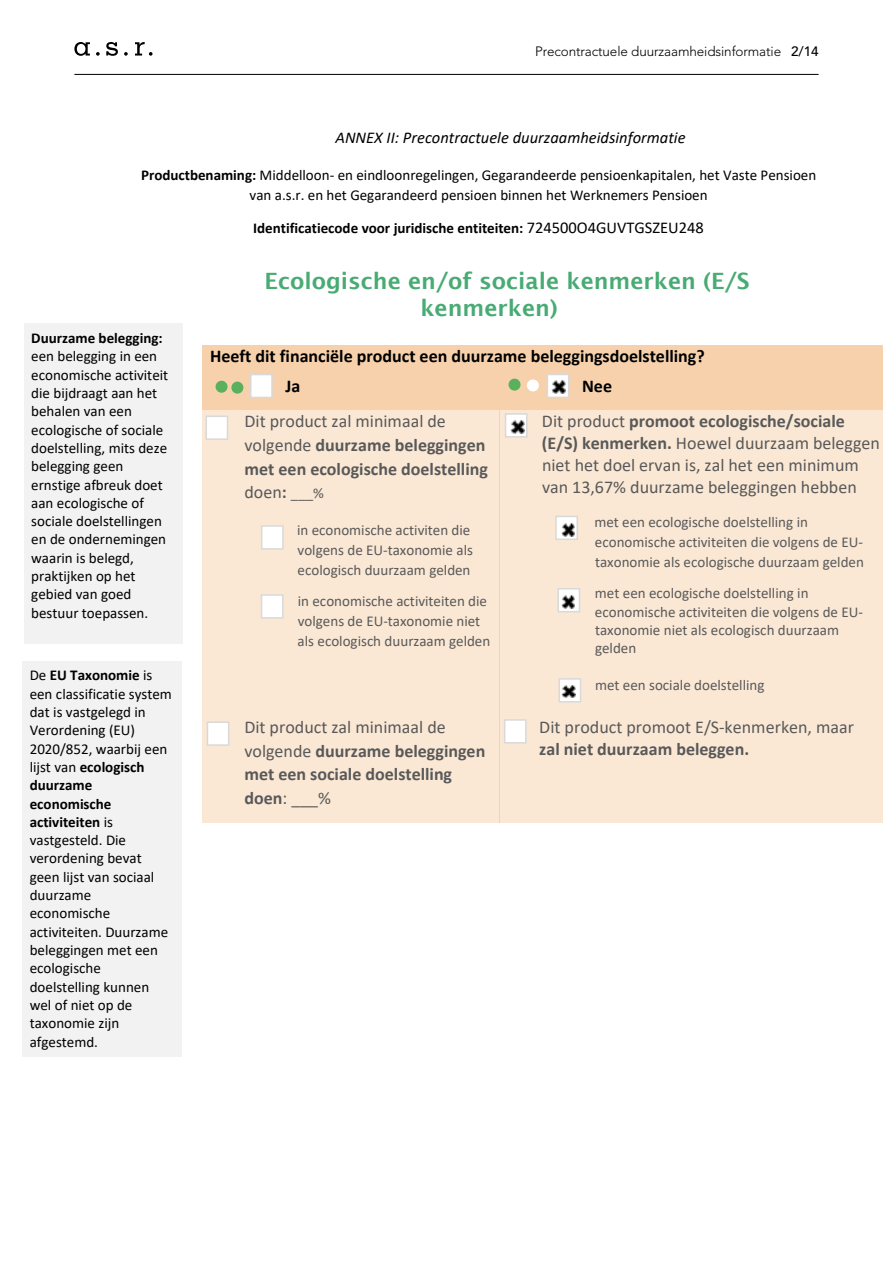
<style>
.page{position:relative;width:893px;height:1263px;background:#fff}
.page>*{position:absolute;margin:0;border:0;box-sizing:border-box;transform-origin:0 0}
.t1{font:600 22.5px/26.5px "Lucida Sans";color:#49ab74}
.t2{font:700 18px/23.7px "Calibri";color:#595959}
.t3{font:18px/21.9px "Calibri";color:#595959}
.t4{font:700 18px/29.5px "Calibri";color:#000}
.t5{font:italic 16.5px "Calibri";color:#000}
.t6{font:15px/18.3px "Calibri";color:#000}
.t7{font:15px/19.8px "Calibri";color:#595959}
.t8{font:700 15px "Calibri";color:#000}
.t9{font:300 13.5px "Avenir LT Std";letter-spacing:-.01em;color:#000}
.s1{font-weight:500}
.s2{font-weight:700}
.s3{font-weight:400;font-size:16.5px}
.s4{font-weight:400}
.s5{font-weight:400;font-size:15px}
</style>
<div class="page">
<div style="left:202px;top:345px;width:680px;height:29px;background:#f6d1ac"></div>
<div style="left:202px;top:374px;width:298px;height:36px;background:#f6d1ac"></div>
<div style="left:500px;top:374px;width:382px;height:36px;background:#f6d1ac"></div>
<div style="left:202px;top:410px;width:298px;height:306px;background:#fae8d5"></div>
<div style="left:500px;top:410px;width:382px;height:306px;background:#fae8d5"></div>
<hr style="left:500px;top:410px;width:1px;height:306px;background:#d9d9d9">
<div style="left:202px;top:716px;width:298px;height:107px;background:#fae8d5"></div>
<div style="left:500px;top:716px;width:382px;height:107px;background:#fae8d5"></div>
<hr style="left:500px;top:716px;width:1px;height:107px;background:#d9d9d9">
<div style="left:24px;top:324px;width:158px;height:320px;background:#f2f2f2"></div>
<div style="left:23px;top:661px;width:159px;height:395px;background:#f2f2f2"></div>
<div style="left:527px;top:379px;width:12px;height:12px;background:#fff;border-radius:50%"></div>
<div style="left:508px;top:379px;width:12px;height:12px;background:#5ab05d;border-radius:50%"></div>
<div style="left:231px;top:382px;width:12px;height:12px;background:#5ab05d;border-radius:50%"></div>
<div style="left:251px;top:375px;width:21px;height:22px;background:#fff"></div>
<div style="left:250px;top:374px;width:23px;height:24px;border:2px solid #d9d9d9"></div>
<svg style="left:550px;top:377px;width:16px;height:18px"></svg>
<div style="left:547px;top:374px;width:22px;height:24px;border:2px solid #d9d9d9"></div>
<div style="left:216px;top:381px;width:12px;height:12px;background:#5ab05d;border-radius:50%"></div>
<div style="left:206px;top:416px;width:21px;height:23px;background:#fff"></div>
<div style="left:206px;top:415px;width:22px;height:25px;border:2px solid #d9d9d9"></div>
<div style="left:262px;top:595px;width:21px;height:23px;background:#fff"></div>
<div style="left:261px;top:594px;width:23px;height:25px;border:2px solid #d9d9d9"></div>
<div style="left:262px;top:526px;width:21px;height:23px;background:#fff"></div>
<div style="left:261px;top:525px;width:23px;height:25px;border:2px solid #d9d9d9"></div>
<div style="left:506px;top:414px;width:21px;height:23px;background:#fff"></div>
<div style="left:505px;top:413px;width:22px;height:25px;border:2px solid #d9d9d9"></div>
<div style="left:556px;top:516px;width:21px;height:23px;background:#fff"></div>
<div style="left:555px;top:516px;width:23px;height:24px;border:2px solid #d9d9d9"></div>
<div style="left:558px;top:589px;width:21px;height:23px;background:#fff"></div>
<div style="left:557px;top:588px;width:23px;height:24px;border:2px solid #d9d9d9"></div>
<div style="left:559px;top:679px;width:21px;height:23px;background:#fff"></div>
<div style="left:559px;top:678px;width:22px;height:24px;border:2px solid #d9d9d9"></div>
<div style="left:207px;top:722px;width:22px;height:23px;background:#fff"></div>
<div style="left:207px;top:721px;width:22px;height:25px;border:2px solid #d9d9d9"></div>
<div style="left:505px;top:720px;width:21px;height:23px;background:#fff"></div>
<div style="left:504px;top:719px;width:23px;height:24px;border:2px solid #d9d9d9"></div>
<img style="left:551px;top:380px;width:14px;height:13px">
<svg style="left:511px;top:420px;width:13px;height:13px"></svg>
<img style="left:561px;top:523px;width:14px;height:13px">
<img style="left:562px;top:685px;width:14px;height:13px">
<img style="left:561px;top:595px;width:14px;height:13px">
<hr style="left:74px;top:74px;width:745px;height:1px;background:#000">
<svg style="left:124px;top:52px;width:4px;height:4px"></svg>
<svg style="left:135px;top:42px;width:18px;height:14px"></svg>
<svg style="left:96px;top:52px;width:4px;height:4px"></svg>
<svg style="left:74px;top:42px;width:16px;height:14px"></svg>
<svg style="left:106px;top:42px;width:12px;height:14px"></svg>
<p class="t9" style="left:535px;top:43px;width:285px">Precontractuele duurzaamheidsinformatie <span class="s1">2/14</span></p>
<p class="t5" style="left:335px;top:126px;width:352px">ANNEX II: Precontractuele duurzaamheidsinformatie</p>
<p class="t6" style="left:141px;top:165px;width:677px;line-height:19.6px;text-align:center"><span class="s2">Productbenaming:</span> Middelloon- en eindloonregelingen, Gegarandeerde pensioenkapitalen, het Vaste Pensioen van a.s.r. en het Gegarandeerd pensioen binnen het Werknemers Pensioen</p>
<p class="t8" style="left:253px;top:217px;width:452px">Identificatiecode voor juridische entiteiten: <span class="s3">724500O4GUVTGSZEU248</span></p>
<h1 class="t1" style="left:420px;top:268px;width:331px;text-indent:-156px">Ecologische en/of sociale kenmerken (E/S kenmerken)</h1>
<p class="t4" style="left:285px;top:341px;width:421px;text-indent:-75px">Heeft dit financiële product een duurzame beleggingsdoelstelling?<br>Ja</p>
<p class="t8" style="left:31px;top:327px;width:133px">Duurzame belegging:</p>
<p class="t6" style="left:31px;top:347px;width:139px">een belegging in een economische activiteit die bijdraagt aan het behalen van een ecologische of sociale doelstelling, mits deze belegging geen ernstige afbreuk doet aan ecologische of sociale doelstellingen en de ondernemingen waarin is belegd, praktijken op het gebied van goed bestuur toepassen.</p>
<p class="t4" style="left:582px;top:371px;width:32px">Nee</p>
<p class="t3" style="left:542px;top:410px;width:340px">Dit product <span class="s2">promoot ecologische/sociale (E/S) kenmerken.</span> Hoewel duurzaam beleggen niet het doel ervan is, zal het een minimum van 13,67% duurzame beleggingen hebben</p>
<p class="t7" style="left:594px;top:512px;width:271px">met een ecologische doelstelling in economische activiteiten die volgens de EU&shy;taxonomie als ecologische duurzaam gelden</p>
<p class="t7" style="left:595px;top:584px;width:270px;line-height:18.3px">met een ecologische doelstelling in economische activiteiten die volgens de EU&shy;taxonomie niet als ecologisch duurzaam gelden</p>
<p class="t7" style="left:595px;top:674px;width:171px">met een sociale doelstelling</p>
<p class="t2" style="left:244px;top:409px;width:245px"><span class="s4">Dit product zal minimaal de volgende</span> duurzame beleggingen met een ecologische doelstelling <span class="s4">doen</span>: <span class="s5">___%</span></p>
<p class="t7" style="left:297px;top:520px;width:177px">in economische activiten die volgens de EU-taxonomie als ecologisch duurzaam gelden</p>
<p class="t7" style="left:298px;top:591px;width:194px">in economische activiteiten die volgens de EU-taxonomie niet als ecologisch duurzaam gelden</p>
<p class="t6" style="left:30px;top:666px;width:144px">De <span class="s2">EU Taxonomie</span> is een classificatie system dat is vastgelegd in<br>Verordening (EU)<br>2020/852, waarbij een lijst van <span class="s2">ecologisch duurzame economische activiteiten</span> is vastgesteld. Die verordening bevat geen lijst van sociaal duurzame economische activiteiten. Duurzame beleggingen met een ecologische doelstelling kunnen wel of niet op de taxonomie zijn afgestemd.</p>
<p class="t2" style="left:244px;top:715px;width:242px"><span class="s4">Dit product zal minimaal de volgende</span> duurzame beleggingen met een sociale doelstelling doen<span class="s4">: ___%</span></p>
<p class="t3" style="left:539px;top:716px;width:316px">Dit product promoot E/S-kenmerken, maar</p>
<p class="t2" style="left:539px;top:737px;width:211px">zal niet duurzaam beleggen.</p>
</div>
